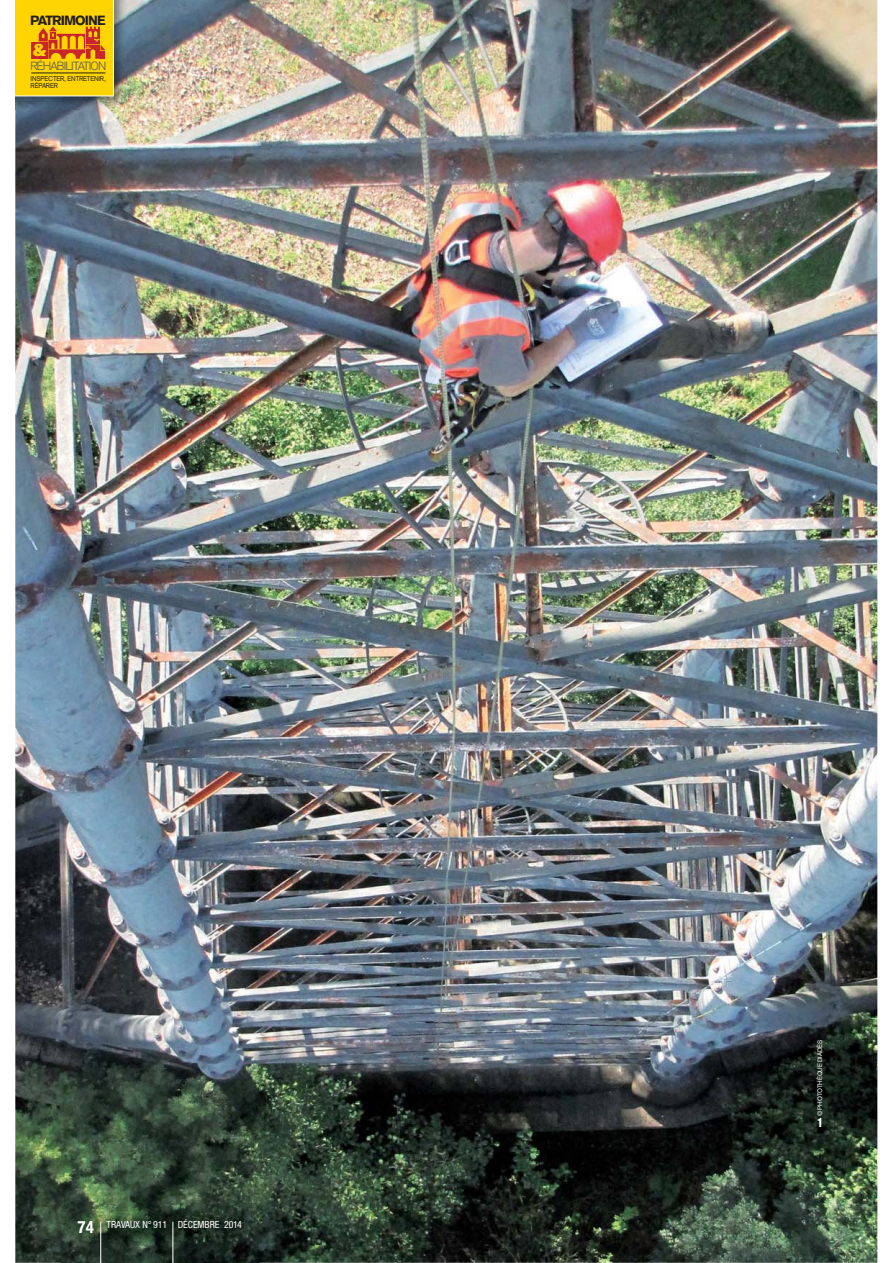
<style>
.page{position:relative;width:893px;height:1263px;background:#fff}
.page>*{position:absolute;margin:0;border:0;box-sizing:border-box;transform-origin:0 0}
.t1{font:700 condensed 16.95px "Helvetica Neue";color:#fff}
.t2{font:900 expanded 16.95px "Helvetica Neue";color:#ffd400;scale:1.2 1}
.t3{font:900 13.2px "Akzidenz Grotesk";letter-spacing:-.065em;color:#231f20}
.t4{font:700 condensed 12.75px "Helvetica Neue";color:#fff}
.t5{font:300 11.7px "Akzidenz Grotesk";letter-spacing:-.07em;color:#58595b}
.t6{font:condensed 9.9px "Helvetica Neue";color:#fff}
.t7{font:6.9px/7.1px "Akzidenz Grotesk";letter-spacing:-.02em;color:#231f20;scale:.93 1}
.t8{font:6.3px "Helvetica Neue";letter-spacing:-.02em;color:#fff}
</style>
<div class="page">
<img style="left:15px;top:0;width:862px;height:1263px">
<img style="left:15px;top:0;width:112px;height:109px">
<svg style="left:15px;top:0;width:99px;height:96px;background:#f5bb0a"></svg>
<img style="left:61px;top:1203px;width:198px;height:60px">
<hr style="left:173px;top:1222px;width:1px;height:41px;background:#fff">
<hr style="left:100px;top:1222px;width:1px;height:41px;background:#fff">
<h2 class="t3" style="left:30px;top:16px;width:77px">PATRIMOINE</h2>
<h1 class="t2" style="left:33px;top:44px;width:12px">&amp;</h1>
<h3 class="t5" style="left:30px;top:62px;width:77px">RÉHABILITATION</h3>
<p class="t7" style="left:31px;top:75px;width:82px">INSPECTER, ENTRETENIR,<br>RÉPARER</p>
<h1 class="t1" style="left:78px;top:1221px;width:18px">74</h1>
<h3 class="t6" style="left:107px;top:1221px;width:137px">TRAVAUX N° 911 DÉCEMBRE 2014</h3>
<p class="t8" style="left:818px;top:1116px;width:78px;rotate:-90deg">© PHOTOTHÈQUE DIADÈS</p>
<h3 class="t4" style="left:817px;top:1118px;width:8px">1</h3>
</div>
